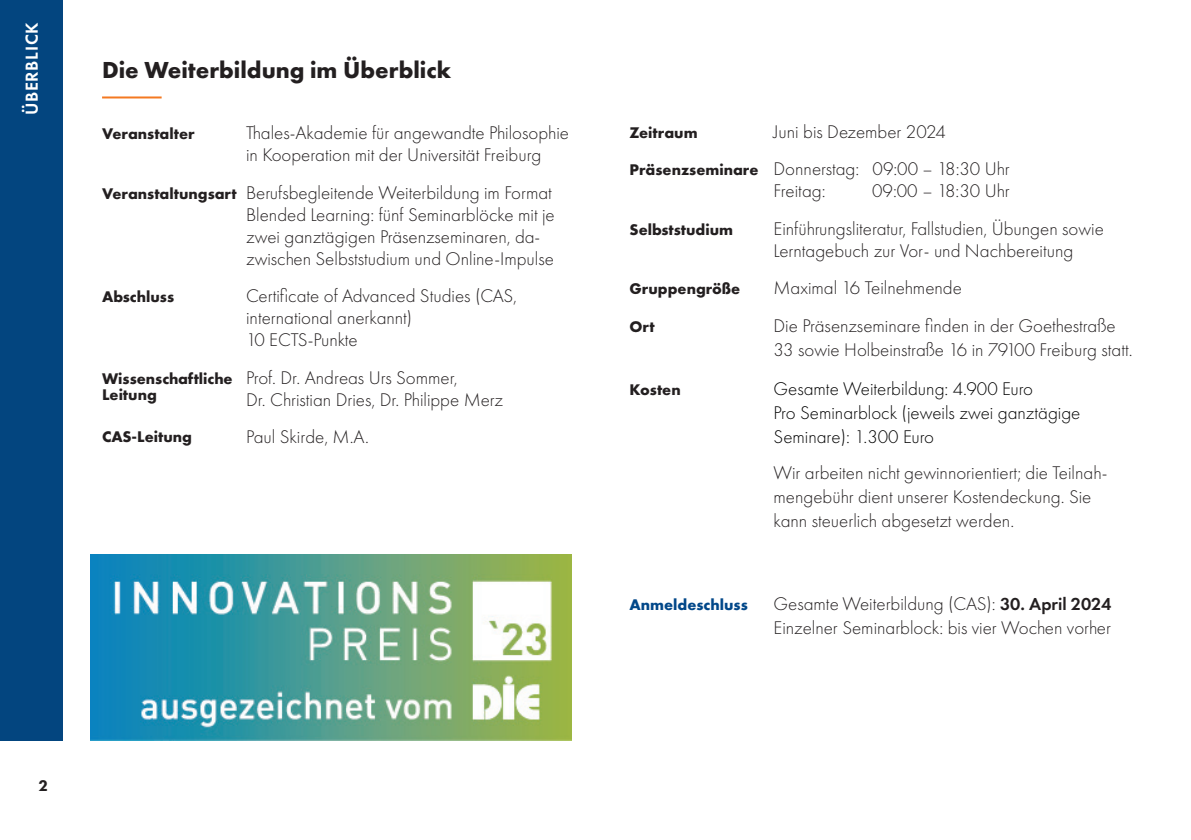
<style>
.page{position:relative;width:1191px;height:840px;background:#fff}
.page>*{position:absolute;margin:0;border:0;box-sizing:border-box;transform-origin:0 0}
.t1{font:700 24px "Futura PT";color:#231f20}
.t2{font:300 19px/22px "Futura PT";color:#231f20}
.t3{font:300 19px/24px "Futura PT";color:#000}
.t4{font:600 18px "Futura PT";letter-spacing:.04em;color:#fff}
.t5{font:700 16px/15.4px "Futura PT";color:#231f20}
.t6{font:700 16px "Futura PT";color:#004789}
.t7{font:800 16px "Futura PT";color:#231f20}
.s1{font-weight:700;font-size:16px}
.s2{font-weight:600;font-size:18px}
</style>
<div class="page">
<div style="left:0;top:0;width:62px;height:740px;background:#03457f"></div>
<hr style="left:102px;top:96px;width:60px;height:2px;background:#f47921">
<img style="left:91px;top:554px;width:480px;height:186px">
<p class="t4" style="left:21px;top:115px;width:94px;rotate:-90deg">ÜBERBLICK</p>
<p class="t1" style="left:102px;top:54px;width:350px">Die Weiterbildung im Überblick</p>
<p class="t5" style="left:102px;top:126px;width:94px">Veranstalter</p>
<p class="t2" style="left:246px;top:122px;width:324px">Thales-Akademie für angewandte Philosophie in Kooperation mit der Universität Freiburg</p>
<p class="t2" style="left:246px;top:181px;width:310px">Berufsbegleitende Weiterbildung im Format Blended Learning: fünf Seminarblöcke mit je zwei ganztägigen Präsenzseminaren, da&shy;zwischen Selbststudium und Online-Impulse</p>
<p class="t2" style="left:246px;top:285px;width:272px">Certificate of Advanced Studies (CAS, international anerkannt)<br>10 ECTS-Punkte</p>
<p class="t2" style="left:246px;top:366px;width:258px">Prof. Dr. Andreas Urs Sommer,<br>Dr. Christian Dries, Dr. Philippe Merz</p>
<p class="t2" style="left:246px;top:425px;width:124px">Paul Skirde, M.A.</p>
<p class="t5" style="left:102px;top:185px;width:136px">Veranstaltungsart</p>
<p class="t5" style="left:102px;top:288px;width:74px">Abschluss</p>
<p class="t5" style="left:102px;top:371px;width:132px">Wissenschaftliche<br>Leitung</p>
<p class="t5" style="left:102px;top:428px;width:91px">CAS-Leitung</p>
<p class="t7" style="left:39px;top:775px;width:11px">2</p>
<p class="t2" style="left:629px;top:113px;width:382px;line-height:37.4px;text-indent:144px">Juni bis Dezember 2024<br><span class="s1">Präsenzseminare</span> Donnerstag: 09:00 – 18:30 Uhr</p>
<p class="t2" style="left:773px;top:180px;width:53px">Freitag:</p>
<p class="t2" style="left:872px;top:180px;width:139px">09:00 – 18:30 Uhr</p>
<p class="t5" style="left:629px;top:221px;width:105px">Selbststudium</p>
<p class="t2" style="left:773px;top:217px;width:332px">Einführungsliteratur, Fallstudien, Übungen sowie<br>Lerntagebuch zur Vor- und Nachbereitung</p>
<p class="t5" style="left:629px;top:280px;width:112px">Gruppengröße</p>
<p class="t2" style="left:773px;top:277px;width:190px">Maximal 16 Teilnehmende</p>
<p class="t5" style="left:629px;top:318px;width:27px">Ort</p>
<p class="t2" style="left:773px;top:313px;width:361px;line-height:24px">Die Präsenzseminare finden in der Goethestraße<br>33 sowie Holbeinstraße 16 in 79100 Freiburg statt.</p>
<p class="t5" style="left:629px;top:381px;width:53px">Kosten</p>
<p class="t3" style="left:773px;top:376px;width:308px">Gesamte Weiterbildung: 4.900 Euro<br>Pro Seminarblock (jeweils zwei ganztägige<br>Seminare): 1.300 Euro</p>
<p class="t2" style="left:773px;top:460px;width:335px;line-height:24px">Wir arbeiten nicht gewinnorientiert; die Teilnah&shy;mengebühr dient unserer Kostendeckung. Sie kann steuerlich abgesetzt werden.</p>
<p class="t5" style="left:629px;top:124px;width:70px">Zeitraum</p>
<p class="t6" style="left:629px;top:594px;width:120px">Anmeldeschluss</p>
<p class="t2" style="left:773px;top:591px;width:339px;line-height:24px">Gesamte Weiterbildung (CAS): <span class="s2">30. April 2024<br></span>Einzelner Seminarblock: bis vier Wochen vorher</p>
</div>
